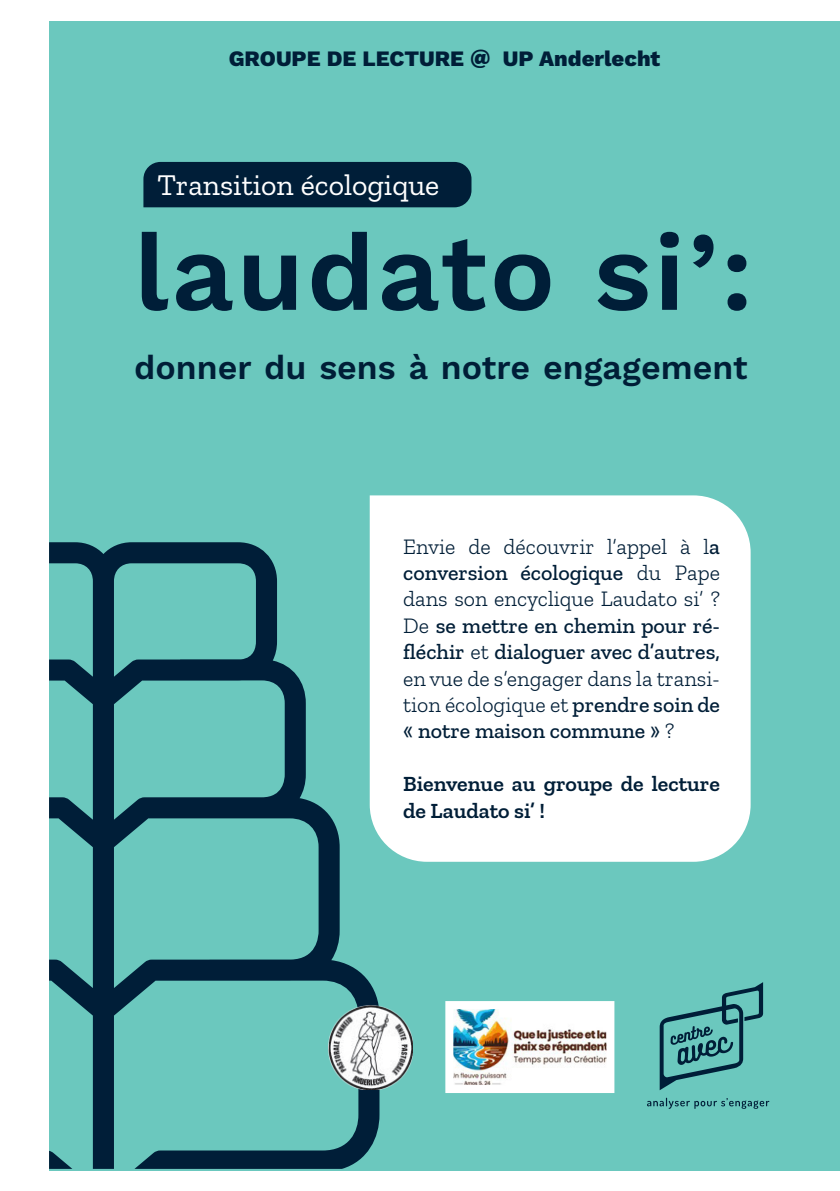
<style>
.page{position:relative;width:840px;height:1191px;background:#fff}
.page>*{position:absolute;margin:0;border:0;box-sizing:border-box;transform-origin:0 0}
.t1{font:600 108.4px "Work Sans";letter-spacing:.025em;color:#001e38}
.t2{font:600 33.8px "Work Sans";color:#001e37}
.t3{font:30px "Zilla Slab";color:#fff}
.t4{font:300 22px/26.4px "Zilla Slab";color:#001e37;text-align:justify}
.t5{font:600 22px/26.4px "Zilla Slab";color:#001e37}
.t6{font:800 22px "Work Sans";color:#001e38}
.s1{font-weight:500}
</style>
<div class="page">
<div style="left:49px;top:21px;width:790px;height:1149px;background:#6bc8be"></div>
<div style="left:369px;top:495px;width:381px;height:366px;background:#fff"></div>
<div style="left:143px;top:162px;width:328px;height:45px;background:#001e38"></div>
<svg style="left:49px;top:542px;width:330px;height:626px"></svg>
<svg style="left:647px;top:1097px;width:121px;height:11px"></svg>
<svg style="left:659px;top:983px;width:103px;height:107px"></svg>
<img style="left:454px;top:1010px;width:151px;height:74px">
<div style="left:445px;top:1001px;width:169px;height:92px;border:8px solid #fff"></div>
<img style="left:328px;top:1005px;width:84px;height:84px">
<p class="t6" style="left:228px;top:50px;width:433px">GROUPE DE LECTURE @ UP Anderlecht</p>
<h3 class="t3" style="left:157px;top:173px;width:283px">Transition écologique</h3>
<h1 class="t1" style="left:134px;top:229px;width:620px">laudato si’:</h1>
<h2 class="t2" style="left:134px;top:354px;width:614px">donner du sens à notre engagement</h2>
<p class="t4" style="left:403px;top:535px;width:318px">Envie de découvrir l’appel à l<span class="s1">a conversion écologique</span> du Pape dans son encyclique Laudato si’ ?<br>De <span class="s1">se mettre en chemin pour ré&shy;fléchir</span> et <span class="s1">dialoguer avec d’autres, </span>en vue de s’engager dans la transi&shy;tion écologique et <span class="s1">prendre soin de « notre maison commune »</span> ?</p>
<p class="t5" style="left:403px;top:772px;width:318px">Bienvenue au groupe de lecture de Laudato si’ !</p>
</div>
